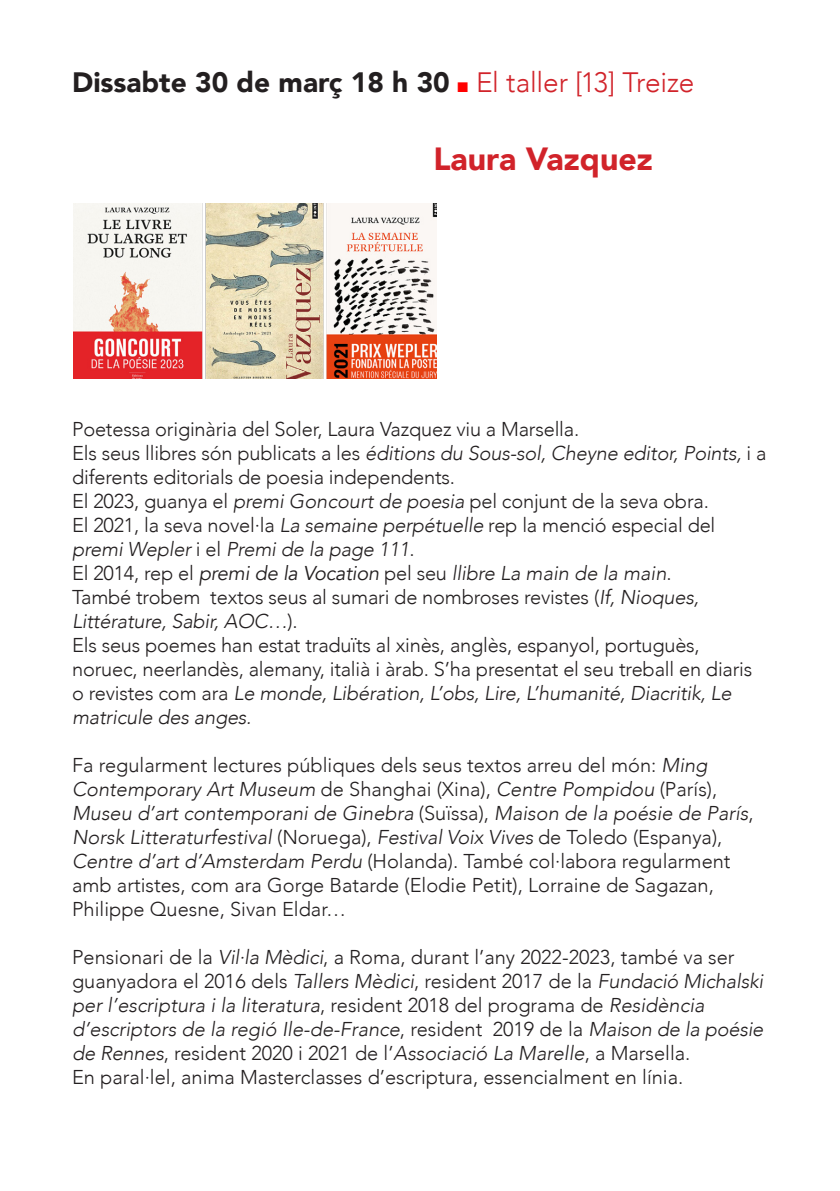
<style>
.page{position:relative;width:840px;height:1191px;background:#fff}
.page>*{position:absolute;margin:0;border:0;box-sizing:border-box;transform-origin:0 0}
.t1{font:900 32px "Avenir";color:#d1232a}
.t2{font:900 28px "Avenir";color:#231f20}
.t3{font:300 20px/24px "Avenir";letter-spacing:-.01em;color:#231f20}
.s1{color:#f00}
.s2{font-weight:300;color:#d1232a}
.s3{font-style:italic}
.s4{font-weight:400;font-style:italic}
</style>
<div class="page">
<img style="left:73px;top:204px;width:363px;height:175px">
<p class="t2" style="left:72px;top:58px;width:623px">Dissabte 30 de març 18 h 30 <span class="s1">■</span> <span class="s2">El taller [13] Treize</span></p>
<p class="t1" style="left:433px;top:132px;width:221px">Laura Vazquez</p>
<p class="t3" style="left:72px;top:417px;width:695px">Poetessa originària del Soler, Laura Vazquez viu a Marsella.<br>Els seus llibres són publicats a les <span class="s3">éditions du Sous-sol, Cheyne editor, Points,</span> i a diferents editorials de poesia independents.<br>El 2023, guanya el <span class="s3">premi Goncourt de poesia</span> pel conjunt de la seva obra.<br>El 2021, la seva novel·la <span class="s3">La semaine perpétuelle</span> rep la menció especial del <span class="s3">premi Wepler</span> i el <span class="s3">Premi de la page 111</span>.<br>El 2014, rep el <span class="s4">premi de la Vocation</span> pel seu <span class="s3">llibre La main de la main</span>.<br>També trobem textos seus al sumari de nombroses revistes (<span class="s3">If, Nioques, Littérature, Sabir, AOC…</span>).<br>Els seus poemes han estat traduïts al xinès, anglès, espanyol, portuguès, noruec, neerlandès, alemany, italià i àrab. S’ha presentat el seu treball en diaris o revistes com ara <span class="s3">Le monde, Libération, L’obs, Lire, L’humanité, Diacritik, Le matricule des anges.</span></p>
<p class="t3" style="left:72px;top:753px;width:682px">Fa regularment lectures públiques dels seus textos arreu del món: <span class="s3">Ming Contemporary Art Museum</span> de Shanghai (Xina), <span class="s3">Centre Pompidou</span> (París), <span class="s3">Museu d’art contemporani de Ginebra</span> (Suïssa), <span class="s3">Maison de la poésie de París</span>, <span class="s3">Norsk Litteraturfestival</span> (Noruega), <span class="s3">Festival Voix Vives</span> de Toledo (Espanya), <span class="s3">Centre d’art d’Amsterdam Perdu</span> (Holanda). També col·labora regularment amb artistes, com ara Gorge Batarde (Elodie Petit), Lorraine de Sagazan, Philippe Quesne, Sivan Eldar…</p>
<p class="t3" style="left:72px;top:945px;width:692px">Pensionari de la <span class="s3">Vil·la Mèdici</span>, a Roma, durant l’any 2022-2023, també va ser guanyadora el 2016 dels <span class="s3">Tallers Mèdici</span>, resident 2017 de la <span class="s3">Fundació Michalski per l’escriptura i la literatura</span>, resident 2018 del programa de <span class="s3">Residència d’escriptors de la regió Ile-de-France</span>, resident 2019 de la <span class="s3">Maison de la poésie de Rennes</span>, resident 2020 i 2021 de l’<span class="s3">Associació La Marelle</span>, a Marsella.<br>En paral·lel, anima Masterclasses d’escriptura, essencialment en línia.</p>
</div>
